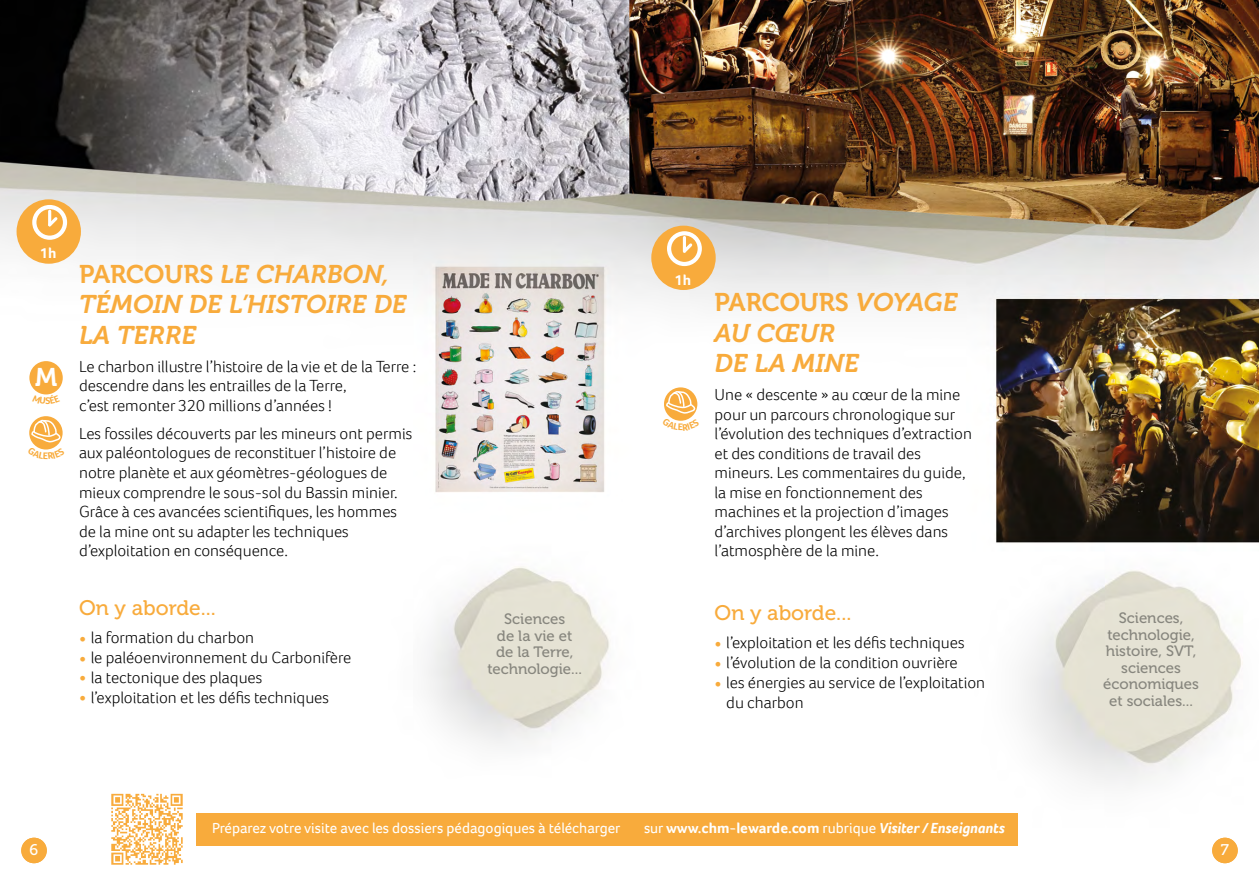
<style>
.page{position:relative;width:1259px;height:893px;background:#fff}
.page>*{position:absolute;margin:0;border:0;box-sizing:border-box;transform-origin:0 0}
.t1{font:italic 25.5px/30.6px "Museo 700";color:#f8ab3c}
.t2{font:25.5px "Museo 700";color:#fff}
.t3{font:21px "Museo 500";color:#f8ab3c}
.t4{font:300 16.5px/19.5px "Foco";color:#000}
.t5{font:15.45px "Museo 500";color:#fff}
.t6{font:15px/16.5px "Museo 500";color:#87867e;text-align:center}
.t7{font:15px "Foco";color:#fff}
.t8{font:700 15px "Foco";color:#fff}
.s1{font-style:normal}
.s2{font-family:"Museo 300";font-weight:400;color:#f8ab3c}
.s3{font-weight:400}
.s4{font-style:italic}
</style>
<div class="page">
<img style="left:0;top:0;width:1259px;height:864px">
<div style="left:21px;top:838px;width:26px;height:25px;background:#f8ab3c;border-radius:50%"></div>
<div style="left:1212px;top:838px;width:25px;height:25px;background:#f8ab3c;border-radius:50%"></div>
<div style="left:17px;top:199px;width:64px;height:65px;background:#f8ab3c;border-radius:50%"></div>
<div style="left:32px;top:205px;width:35px;height:35px;border:4px solid #fff;border-radius:50%"></div>
<hr style="left:48px;top:211px;width:3px;height:14px;background:#fff">
<svg style="left:48px;top:214px;width:10px;height:13px"></svg>
<div style="left:196px;top:813px;width:821px;height:33px;background:#f8ab3c"></div>
<img style="left:108px;top:791px;width:77px;height:74px">
<svg style="left:29px;top:416px;width:34px;height:33px"></svg>
<div style="left:29px;top:361px;width:34px;height:33px;background:#f8ab3c;border-radius:50%"></div>
<div style="left:651px;top:226px;width:64px;height:64px;background:#f8ab3c;border-radius:50%"></div>
<div style="left:667px;top:231px;width:35px;height:35px;border:4px solid #fff;border-radius:50%"></div>
<hr style="left:683px;top:237px;width:3px;height:14px;background:#fff">
<svg style="left:682px;top:240px;width:13px;height:13px"></svg>
<svg style="left:664px;top:387px;width:33px;height:34px"></svg>
<svg style="left:27px;top:418px;width:38px;height:41px"></svg>
<svg style="left:32px;top:395px;width:28px;height:9px"></svg>
<svg style="left:662px;top:390px;width:37px;height:41px"></svg>
<p class="t8" style="left:40px;top:243px;width:18px">1h</p>
<p class="t2" style="left:35px;top:363px;width:24px">M</p>
<p class="t1" style="left:79px;top:259px;width:329px"><span class="s1">PARCOURS</span> LE CHARBON,<br>TÉMOIN DE L’HISTOIRE DE<br>LA TERRE</p>
<p class="t4" style="left:79px;top:356px;width:339px">Le charbon illustre l’histoire de la vie et de la Terre : descendre dans les entrailles de la Terre,<br>c’est remonter 320 millions d’années !</p>
<p class="t4" style="left:79px;top:423px;width:335px">Les fossiles découverts par les mineurs ont permis aux paléontologues de reconstituer l’histoire de notre planète et aux géomètres-géologues de mieux comprendre le sous-sol du Bassin minier.<br>Grâce à ces avancées scientifiques, les hommes de la mine ont su adapter les techniques d’exploitation en conséquence.</p>
<p class="t3" style="left:79px;top:596px;width:138px">On y aborde...</p>
<p class="t4" style="left:79px;top:628px;width:177px"><span class="s2">•</span> la formation du charbon</p>
<p class="t4" style="left:79px;top:647px;width:274px"><span class="s2">•</span> le paléoenvironnement du Carbonifère</p>
<p class="t4" style="left:79px;top:667px;width:185px"><span class="s2">•</span> la tectonique des plaques</p>
<p class="t4" style="left:79px;top:687px;width:251px"><span class="s2">•</span> l’exploitation et les défis techniques</p>
<p class="t6" style="left:487px;top:611px;width:96px">Sciences<br>de la vie et de la Terre, technologie...</p>
<p class="t8" style="left:674px;top:270px;width:18px">1h</p>
<p class="t1" style="left:714px;top:287px;width:245px"><span class="s1">PARCOURS</span> VOYAGE<br>AU CŒUR<br>DE LA MINE</p>
<p class="t4" style="left:714px;top:385px;width:259px">Une « descente » au cœur de la mine pour un parcours chronologique sur l’évolution des techniques d’extraction et des conditions de travail des mineurs. Les commentaires du guide, la mise en fonctionnement des machines et la projection d’images d’archives plongent les élèves dans l’atmosphère de la mine.</p>
<p class="t3" style="left:714px;top:601px;width:138px">On y aborde...</p>
<p class="t4" style="left:714px;top:633px;width:251px"><span class="s2">•</span> l’exploitation et les défis techniques</p>
<p class="t4" style="left:714px;top:653px;width:245px"><span class="s2">•</span> l’évolution de la condition ouvrière</p>
<p class="t4" style="left:726px;top:672px;width:260px;text-indent:-12px"><span class="s2">•</span> les énergies au service de l’exploitation du charbon</p>
<p class="t7" style="left:212px;top:818px;width:410px">Préparez votre visite avec les dossiers pédagogiques à télécharger</p>
<p class="t8" style="left:644px;top:818px;width:362px"><span class="s3">sur</span> www.chm-lewarde.com <span class="s3">rubrique</span> <span class="s4">Visiter / Enseignants</span></p>
<p class="t6" style="left:1103px;top:610px;width:97px">Sciences, technologie, histoire, SVT, sciences économiques et sociales...</p>
<p class="t5" style="left:30px;top:841px;width:10px">6</p>
<p class="t5" style="left:1221px;top:841px;width:10px">7</p>
</div>
